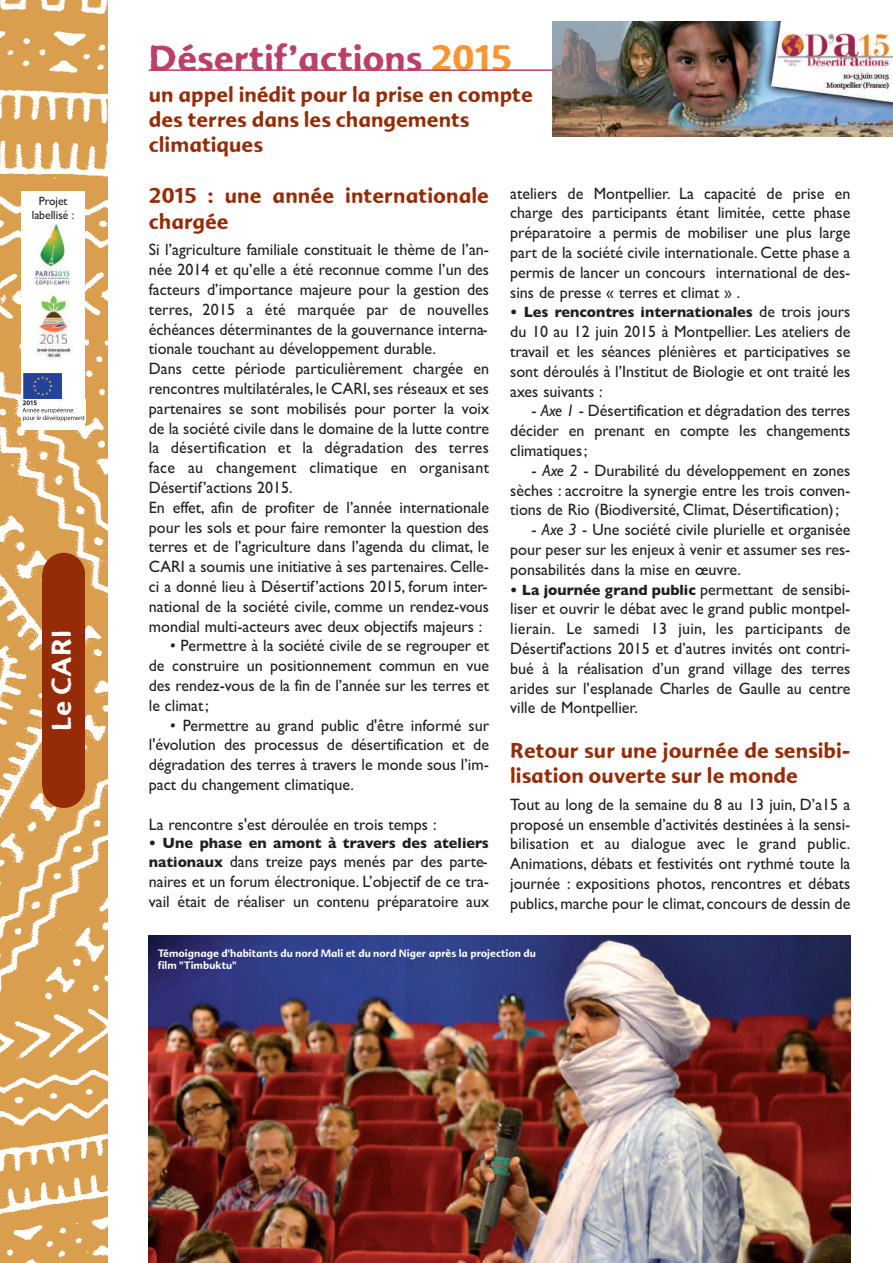
<style>
.page{position:relative;width:893px;height:1263px;background:#fff}
.page>*{position:absolute;margin:0;border:0;box-sizing:border-box;transform-origin:0 0}
.t1{font:36px "Advert Rough Three";color:#bc3f68}
.t2{font:27px "Advert Rough Three";color:#fff}
.t3{font:21px/25.2px "Advert Rough Three";color:#952c07}
.t4{font:16.5px/19.8px "Gill Sans";color:#231f20;text-align:justify}
.t5{font:700 15px "Gill Sans";color:#231f20}
.t6{font:12px/14.4px "Gill Sans";color:#231f20;text-align:center}
.t7{font:10.5px/12.6px "Advert Rough Three";color:#fff}
.s1{color:#f79532}
.s2{font-weight:700;font-size:15px}
.s3{font-weight:400;font-size:16.5px}
.s4{font-style:italic}
</style>
<div class="page">
<img style="left:0;top:0;width:107px;height:1263px">
<hr style="left:149px;top:69px;width:701px;height:2px;background:#bc3f68">
<div style="left:43px;top:765px;width:42px;height:43px;background:#952c07;border-radius:50%"></div>
<div style="left:43px;top:553px;width:42px;height:42px;background:#952c07;border-radius:50%"></div>
<div style="left:43px;top:574px;width:42px;height:213px;background:#952c07"></div>
<img style="left:553px;top:21px;width:340px;height:115px">
<img style="left:149px;top:935px;width:701px;height:328px">
<div style="left:21px;top:191px;width:64px;height:238px;background:#fff"></div>
<img style="left:33px;top:224px;width:37px;height:61px">
<img style="left:36px;top:295px;width:37px;height:64px">
<img style="left:22px;top:400px;width:63px;height:22px">
<img style="left:23px;top:373px;width:38px;height:26px">
<p class="t6" style="left:32px;top:194px;width:44px">Projet labellisé :</p>
<h2 class="t2" style="left:46px;top:731px;width:102px;rotate:-90deg">Le CARI</h2>
<h1 class="t1" style="left:149px;top:37px;width:365px">Désertif’actions <span class="s1">2015</span></h1>
<p class="t3" style="left:149px;top:82px;width:385px">un appel inédit pour la prise en compte des terres dans les changements climatiques</p>
<p class="t3" style="left:149px;top:184px;width:342px">2015 : une année internationale chargée</p>
<p class="t4" style="left:149px;top:240px;width:342px;text-align:left">Si l’agriculture familiale constituait le thème de l’an&shy;née 2014 et qu’elle a été reconnue comme l’un des facteurs d’importance majeure pour la gestion des terres, 2015 a été marquée par de nouvelles échéances déterminantes de la gouvernance interna&shy;tionale touchant au développement durable.<br>Dans cette période particulièrement chargée en rencontres multilatérales, le CARI,ses réseaux et ses partenaires se sont mobilisés pour porter la voix de la société civile dans le domaine de la lutte contre la désertification et la dégradation des terres face au changement climatique en organisant Désertif’actions 2015.<br>En effet, afin de profiter de l’année internationale pour les sols et pour faire remonter la question des terres et de l’agriculture dans l’agenda du climat, le CARI a soumis une initiative à ses partenaires. Celle&shy;ci a donné lieu à Désertif’actions 2015, forum inter&shy;national de la société civile, comme un rendez-vous mondial multi-acteurs avec deux objectifs majeurs :</p>
<p class="t4" style="left:149px;top:636px;width:342px;text-indent:21px">• Permettre à la société civile de se regrouper et de construire un positionnement commun en vue des rendez-vous de la fin de l’année sur les terres et le climat;</p>
<p class="t4" style="left:149px;top:715px;width:342px;text-indent:21px">• Permettre au grand public d'être informé sur l'évolution des processus de désertification et de dégradation des terres à travers le monde sous l’im&shy;pact du changement climatique.</p>
<p class="t4" style="left:149px;top:814px;width:289px">La rencontre s'est déroulée en trois temps :</p>
<p class="t5" style="left:149px;top:834px;width:342px">• Une phase en amont à travers des ateliers</p>
<p class="t4" style="left:149px;top:852px;width:342px"><span class="s2">nationaux</span> dans treize pays menés par des parte&shy;naires et un forum électronique. L’objectif de ce tra&shy;vail était de réaliser un contenu préparatoire aux</p>
<p class="t4" style="left:510px;top:183px;width:342px">ateliers de Montpellier. La capacité de prise en charge des participants étant limitée, cette phase préparatoire a permis de mobiliser une plus large part de la société civile internationale. Cette phase a permis de lancer un concours international de des&shy;sins de presse « terres et climat » .</p>
<p class="t5" style="left:510px;top:303px;width:342px">• Les rencontres internationales <span class="s3">de trois jours</span></p>
<p class="t4" style="left:510px;top:321px;width:342px">du 10 au 12 juin 2015 à Montpellier. Les ateliers de travail et les séances plénières et participatives se sont déroulés à l’Institut de Biologie et ont traité les axes suivants :</p>
<p class="t4" style="left:510px;top:401px;width:342px;text-indent:21px">- <span class="s4">Axe 1</span> - Désertification et dégradation des terres décider en prenant en compte les changements climatiques;</p>
<p class="t4" style="left:510px;top:460px;width:342px;text-indent:21px">- <span class="s4">Axe 2</span> - Durabilité du développement en zones sèches : accroitre la synergie entre les trois conven&shy;tions de Rio (Biodiversité, Climat, Désertification);</p>
<p class="t4" style="left:510px;top:519px;width:342px;text-indent:21px">- <span class="s4">Axe 3</span> - Une société civile plurielle et organisée pour peser sur les enjeux à venir et assumer ses res&shy;ponsabilités dans la mise en œuvre.</p>
<p class="t5" style="left:510px;top:581px;width:342px">• La journée grand public <span class="s3">permettant de sensibi-</span></p>
<p class="t4" style="left:510px;top:599px;width:342px">liser et ouvrir le débat avec le grand public montpel&shy;lierain. Le samedi 13 juin, les participants de Désertif'actions 2015 et d’autres invités ont contri&shy;bué à la réalisation d’un grand village des terres arides sur l’esplanade Charles de Gaulle au centre ville de Montpellier.</p>
<p class="t3" style="left:510px;top:738px;width:342px">Retour sur une journée de sensibi&shy;lisation ouverte sur le monde</p>
<p class="t4" style="left:510px;top:794px;width:342px">Tout au long de la semaine du 8 au 13 juin, D’a15 a proposé un ensemble d’activités destinées à la sensi&shy;bilisation et au dialogue avec le grand public.<br>Animations, débats et festivités ont rythmé toute la journée : expositions photos, rencontres et débats publics,marche pour le climat, concours de dessin de</p>
<p class="t7" style="left:158px;top:947px;width:380px">Témoignage d'habitants du nord Mali et du nord Niger après la projection du film "Timbuktu"</p>
</div>
